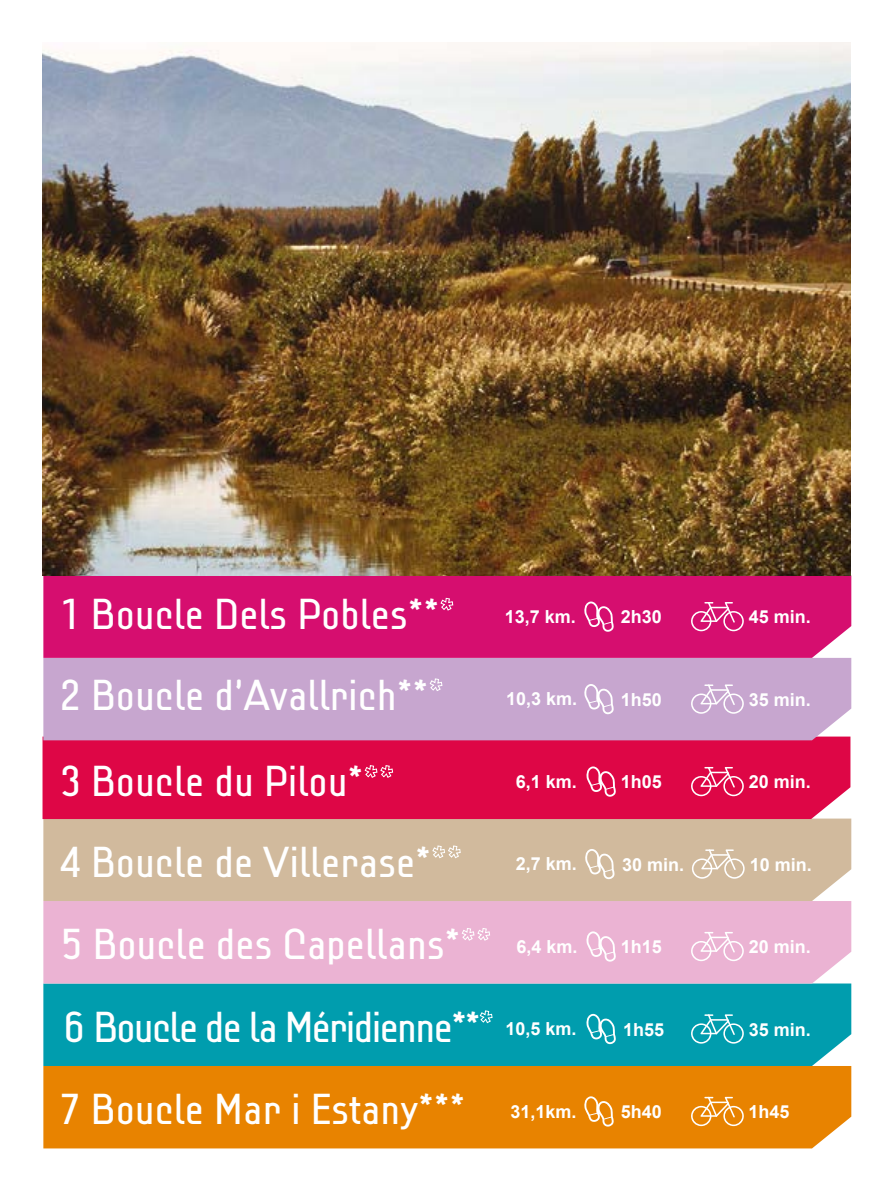
<style>
.page{position:relative;width:893px;height:1191px;background:#fff}
.page>*{position:absolute;margin:0;border:0;box-sizing:border-box;transform-origin:0 0}
.t1{font:42px "Lindau";color:#fff}
.t2{font:42px "Lindau";letter-spacing:-.04em;color:#fff}
.t3{font:31.5px "Arial";color:#fff}
.t4{font:700 18px "Arial";color:#fff}
</style>
<div class="page">
<div style="left:43px;top:1066px;width:808px;height:82px;background:#e88300"></div>
<svg style="left:691px;top:1096px;width:53px;height:30px;background:#ec9e39"></svg>
<svg style="left:584px;top:1096px;width:30px;height:30px"></svg>
<div style="left:43px;top:983px;width:808px;height:83px;background:#009dae"></div>
<div style="left:43px;top:901px;width:808px;height:82px;background:#ebb3d3"></div>
<div style="left:43px;top:818px;width:808px;height:83px;background:#d1ba9d"></div>
<div style="left:43px;top:740px;width:807px;height:79px;background:#de0646"></div>
<div style="left:43px;top:658px;width:808px;height:82px;background:#c7a6cf"></div>
<div style="left:43px;top:575px;width:808px;height:83px;background:#d60e6f"></div>
<svg style="left:691px;top:602px;width:53px;height:29px;background:#df4590"></svg>
<svg style="left:584px;top:601px;width:30px;height:31px"></svg>
<svg style="left:691px;top:767px;width:53px;height:29px;background:#e53f70"></svg>
<svg style="left:586px;top:766px;width:30px;height:30px"></svg>
<svg style="left:691px;top:684px;width:53px;height:29px;background:#d3bad9"></svg>
<svg style="left:584px;top:684px;width:30px;height:30px"></svg>
<svg style="left:692px;top:849px;width:53px;height:29px;background:#dbc9b3"></svg>
<svg style="left:584px;top:849px;width:31px;height:30px"></svg>
<svg style="left:691px;top:931px;width:53px;height:30px"></svg>
<svg style="left:586px;top:931px;width:30px;height:30px"></svg>
<svg style="left:691px;top:1014px;width:53px;height:29px;background:#3ab3c0"></svg>
<svg style="left:586px;top:1014px;width:30px;height:30px"></svg>
<img style="left:43px;top:43px;width:807px;height:532px">
<p class="t3" style="left:53px;top:586px;width:19px">1</p>
<p class="t1" style="left:59px;top:590px;width:397px">1 Boucle Dels Pobles***</p>
<p class="t4" style="left:505px;top:604px;width:73px">13,7 km.</p>
<p class="t4" style="left:621px;top:604px;width:43px">2h30</p>
<p class="t4" style="left:749px;top:604px;width:64px">45 min.</p>
<p class="t1" style="left:59px;top:671px;width:386px">2 Boucle d’Avallrich***</p>
<p class="t4" style="left:506px;top:686px;width:73px">10,3 km.</p>
<p class="t4" style="left:621px;top:686px;width:43px">1h50</p>
<p class="t4" style="left:749px;top:686px;width:64px">35 min.</p>
<p class="t1" style="left:59px;top:757px;width:337px">3 Boucle du Pilou***</p>
<p class="t1" style="left:59px;top:838px;width:404px">4 Boucle de Villerase***</p>
<p class="t4" style="left:516px;top:768px;width:63px">6,1 km.</p>
<p class="t4" style="left:621px;top:769px;width:43px">1h05</p>
<p class="t4" style="left:749px;top:769px;width:64px">20 min.</p>
<p class="t4" style="left:516px;top:851px;width:63px">2,7 km.</p>
<p class="t4" style="left:622px;top:851px;width:64px">30 min.</p>
<p class="t4" style="left:750px;top:851px;width:64px">10 min.</p>
<p class="t1" style="left:61px;top:920px;width:432px">5 Boucle des Capellans***</p>
<p class="t4" style="left:516px;top:933px;width:63px">6,4 km.</p>
<p class="t4" style="left:621px;top:934px;width:43px">1h15</p>
<p class="t4" style="left:749px;top:934px;width:64px">20 min.</p>
<p class="t2" style="left:63px;top:1002px;width:432px">6 Boucle de la Méridienne***</p>
<p class="t4" style="left:505px;top:1016px;width:73px">10,5 km.</p>
<p class="t4" style="left:623px;top:1016px;width:43px">1h55</p>
<p class="t4" style="left:749px;top:1016px;width:64px">35 min.</p>
<p class="t1" style="left:53px;top:1085px;width:414px"><sup>1</sup>7 Boucle Mar i Estany***</p>
<p class="t4" style="left:510px;top:1099px;width:68px">31,1km.</p>
<p class="t4" style="left:621px;top:1099px;width:43px">5h40</p>
<p class="t4" style="left:749px;top:1099px;width:43px">1h45</p>
</div>
